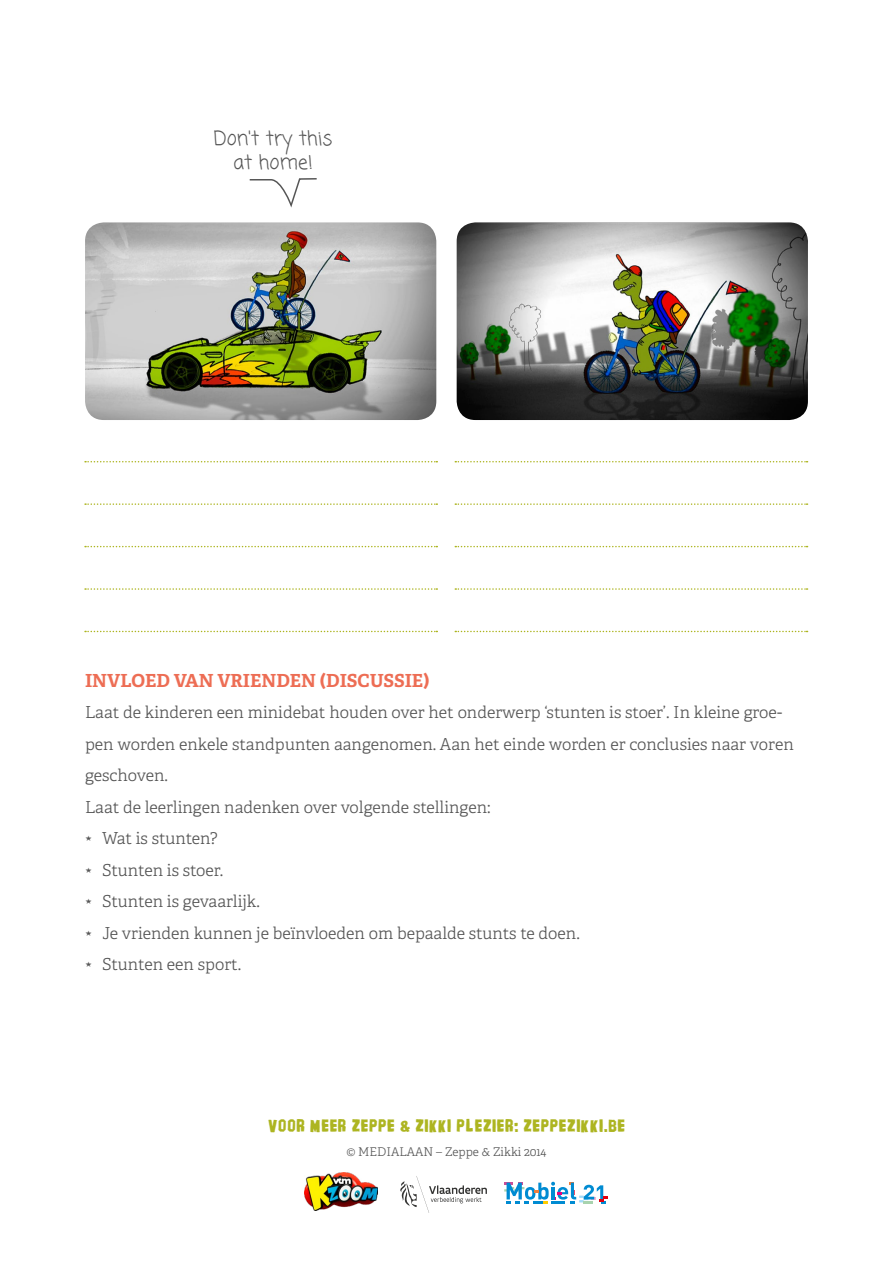
<style>
.page{position:relative;width:893px;height:1263px;background:#fff}
.page>*{position:absolute;margin:0;border:0;box-sizing:border-box;transform-origin:0 0}
.t1{font:19.5px/24px "Coming Soon";color:#565656;text-align:center}
.t2{font:700 18px "Adelle";color:#ed6d54}
.t3{font:300 16.5px/31.5px "Adelle";color:#565656}
.t4{font:15px "banhart black";letter-spacing:-.08em;color:#adb521}
.t5{font:300 12px "Adelle";color:#565656}
.s1{font-family:"True North Extras";font-weight:400}
</style>
<div class="page">
<img style="left:305px;top:1172px;width:72px;height:38px">
<svg style="left:400px;top:1176px;width:87px;height:37px"></svg>
<svg style="left:504px;top:1182px;width:103px;height:21px"></svg>
<img style="left:85px;top:222px;width:351px;height:198px">
<img style="left:457px;top:222px;width:351px;height:198px">
<svg style="left:85px;top:461px;width:352px;height:1px"></svg>
<svg style="left:455px;top:461px;width:352px;height:1px"></svg>
<svg style="left:85px;top:503px;width:352px;height:2px"></svg>
<svg style="left:455px;top:503px;width:352px;height:2px"></svg>
<svg style="left:85px;top:546px;width:352px;height:1px"></svg>
<svg style="left:455px;top:546px;width:352px;height:1px"></svg>
<svg style="left:85px;top:588px;width:352px;height:2px"></svg>
<svg style="left:455px;top:588px;width:352px;height:2px"></svg>
<svg style="left:85px;top:631px;width:352px;height:1px"></svg>
<svg style="left:455px;top:631px;width:352px;height:1px"></svg>
<svg style="left:249px;top:178px;width:68px;height:27px"></svg>
<p class="t1" style="left:214px;top:127px;width:120px">Don't try this at home!</p>
<p class="t2" style="left:85px;top:667px;width:346px">INVLOED VAN VRIENDEN (DISCUSSIE)</p>
<p class="t3" style="left:85px;top:696px;width:710px">Laat de kinderen een minidebat houden over het onderwerp ‘stunten is stoer’. In kleine groe&shy;pen worden enkele standpunten aangenomen. Aan het einde worden er conclusies naar voren geschoven.<br>Laat de leerlingen nadenken over volgende stellingen:<br><span class="s1">Ù</span> Wat is stunten?<br><span class="s1">Ù</span> Stunten is stoer.<br><span class="s1">Ù</span> Stunten is gevaarlijk.<br><span class="s1">Ù</span> Je vrienden kunnen je beïnvloeden om bepaalde stunts te doen.<br><span class="s1">Ù</span> Stunten een sport.</p>
<p class="t4" style="left:267px;top:1116px;width:360px">VOOR MEER ZEPPE &amp; ZIKKI PLEZIER: ZEPPEZIKKI.BE</p>
<p class="t5" style="left:346px;top:1143px;width:202px">© MEDIALAAN – Zeppe &amp; Zikki 2014</p>
</div>
